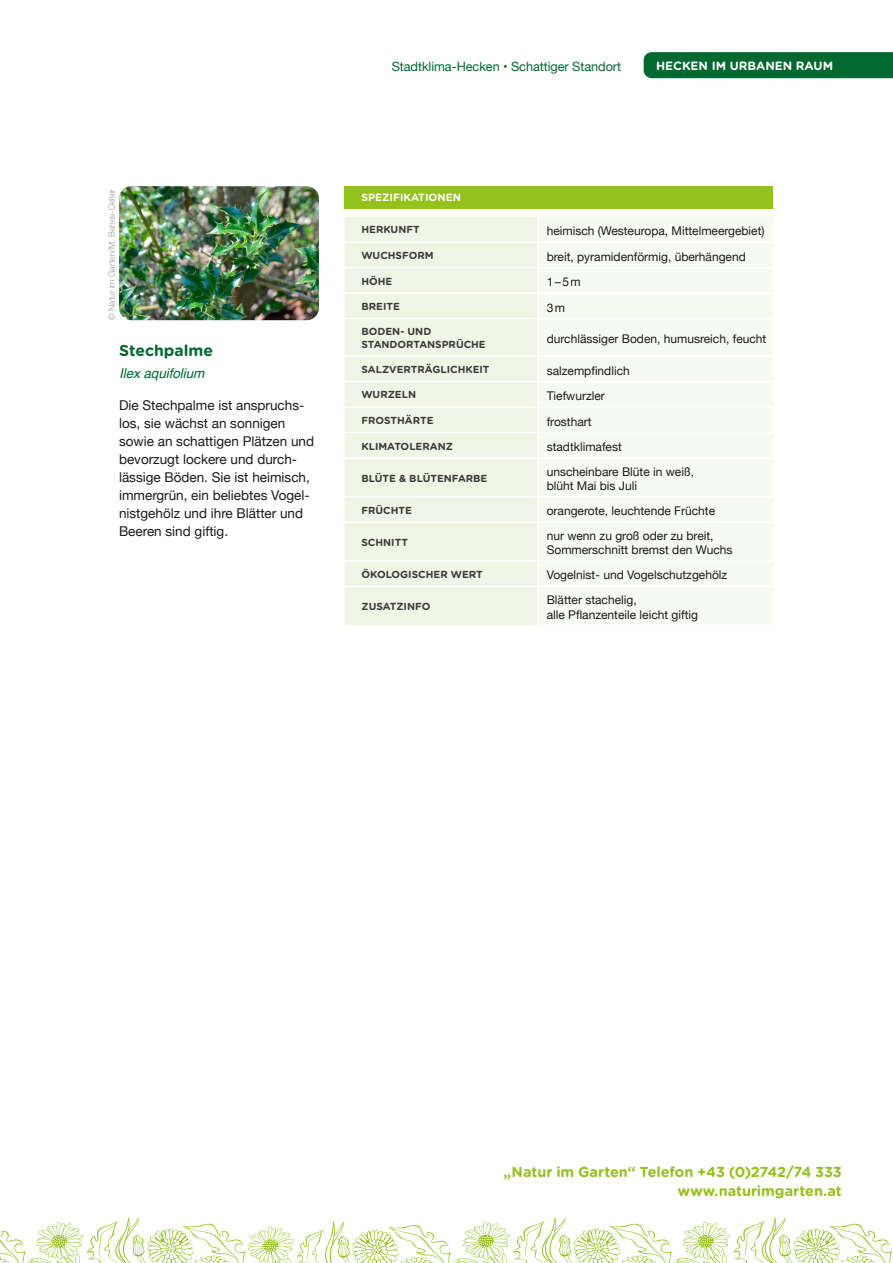
<style>
.page{position:relative;width:893px;height:1263px;background:#fff}
.page>*{position:absolute;margin:0;border:0;box-sizing:border-box;transform-origin:0 0}
.t1{font:700 15.75px "Gotham Rounded";color:#00692f}
.t2{font:700 14.4px/19.2px "Gotham Rounded";letter-spacing:-.005em;color:#94c11c;text-align:right}
.t3{font:13.5px/18px "Helvetica Neue";color:#1a1a18}
.t4{font:italic 13.5px "Helvetica";letter-spacing:-.005em;color:#00692f}
.t5{font:12.75px "Helvetica Neue";letter-spacing:-.005em;color:#00692f}
.t6{font:12px/14.4px "Helvetica Neue";color:#1a1a18}
.t7{font:700 12px "Gotham Rounded";color:#fff}
.t8{font:700 10.5px "Gotham Rounded";color:#fff}
.t9{font:700 10.2px/12.3px "Gotham Rounded";color:#3b3b3a}
.t10{font:300 8.7px "Helvetica Neue";letter-spacing:-.005em;color:#9c9d9d}
</style>
<div class="page">
<svg style="left:0;top:1217px;width:892px;height:46px"></svg>
<div style="left:644px;top:52px;width:249px;height:26px;background:#00692f"></div>
<img style="left:119px;top:186px;width:200px;height:134px">
<div style="left:344px;top:186px;width:429px;height:22px;background:#94c11c"></div>
<div style="left:344px;top:217px;width:193px;height:408px;background:#f0f5e5"></div>
<div style="left:539px;top:217px;width:234px;height:407px;background:#f7faf1"></div>
<svg style="left:773px;top:186px;width:1px;height:22px"></svg>
<hr style="left:344px;top:241px;width:194px;height:2px;background:#fff">
<hr style="left:538px;top:241px;width:235px;height:2px;background:#fff">
<hr style="left:344px;top:267px;width:194px;height:1px;background:#fff">
<hr style="left:538px;top:267px;width:235px;height:1px;background:#fff">
<hr style="left:344px;top:292px;width:194px;height:2px;background:#fff">
<hr style="left:538px;top:292px;width:235px;height:2px;background:#fff">
<hr style="left:344px;top:318px;width:194px;height:1px;background:#fff">
<hr style="left:538px;top:318px;width:235px;height:1px;background:#fff">
<hr style="left:344px;top:355px;width:194px;height:2px;background:#fff">
<hr style="left:538px;top:355px;width:235px;height:2px;background:#fff">
<hr style="left:344px;top:381px;width:194px;height:1px;background:#fff">
<hr style="left:538px;top:381px;width:235px;height:1px;background:#fff">
<hr style="left:344px;top:406px;width:194px;height:2px;background:#fff">
<hr style="left:538px;top:406px;width:235px;height:2px;background:#fff">
<hr style="left:344px;top:432px;width:194px;height:1px;background:#fff">
<hr style="left:538px;top:432px;width:235px;height:1px;background:#fff">
<hr style="left:344px;top:457px;width:194px;height:2px;background:#fff">
<hr style="left:538px;top:457px;width:235px;height:2px;background:#fff">
<hr style="left:344px;top:496px;width:194px;height:1px;background:#fff">
<hr style="left:538px;top:496px;width:235px;height:1px;background:#fff">
<hr style="left:344px;top:521px;width:194px;height:2px;background:#fff">
<hr style="left:538px;top:521px;width:235px;height:2px;background:#fff">
<hr style="left:344px;top:560px;width:194px;height:2px;background:#fff">
<hr style="left:538px;top:560px;width:235px;height:2px;background:#fff">
<hr style="left:344px;top:586px;width:194px;height:1px;background:#fff">
<hr style="left:538px;top:586px;width:235px;height:1px;background:#fff">
<p class="t5" style="left:392px;top:58px;width:231px">Stadtklima-Hecken • Schattiger Standort</p>
<p class="t7" style="left:656px;top:57px;width:179px">HECKEN IM URBANEN RAUM</p>
<p class="t10" style="left:105px;top:320px;width:132px;rotate:-90deg">© Natur im Garten/M. Benes-Oeller</p>
<p class="t8" style="left:361px;top:190px;width:101px">SPEZIFIKATIONEN</p>
<p class="t9" style="left:361px;top:223px;width:60px">HERKUNFT</p>
<p class="t6" style="left:547px;top:224px;width:219px">heimisch (Westeuropa, Mittelmeergebiet)</p>
<p class="t9" style="left:361px;top:249px;width:74px">WUCHSFORM</p>
<p class="t6" style="left:547px;top:250px;width:201px">breit, pyramidenförmig, überhängend</p>
<p class="t9" style="left:361px;top:274px;width:33px">HÖHE</p>
<p class="t6" style="left:547px;top:275px;width:36px">1–5m</p>
<p class="t9" style="left:361px;top:300px;width:40px">BREITE</p>
<p class="t6" style="left:547px;top:301px;width:20px">3m</p>
<p class="t9" style="left:361px;top:325px;width:126px">BODEN- UND<br>STANDORTANSPRÜCHE</p>
<p class="t6" style="left:547px;top:332px;width:221px">durchlässiger Boden, humusreich, feucht</p>
<p class="t9" style="left:361px;top:363px;width:130px">SALZVERTRÄGLICHKEIT</p>
<p class="t6" style="left:547px;top:364px;width:85px">salzempfindlich</p>
<p class="t9" style="left:361px;top:388px;width:56px">WURZELN</p>
<p class="t6" style="left:547px;top:389px;width:60px">Tiefwurzler</p>
<p class="t9" style="left:361px;top:414px;width:74px">FROSTHÄRTE</p>
<p class="t6" style="left:547px;top:415px;width:46px">frosthart</p>
<p class="t9" style="left:361px;top:439px;width:93px">KLIMATOLERANZ</p>
<p class="t6" style="left:547px;top:440px;width:77px">stadtklimafest</p>
<p class="t9" style="left:361px;top:471px;width:127px">BLÜTE &amp; BLÜTENFARBE</p>
<p class="t6" style="left:547px;top:465px;width:149px">unscheinbare Blüte in weiß, blüht Mai bis Juli</p>
<p class="t9" style="left:361px;top:503px;width:52px">FRÜCHTE</p>
<p class="t6" style="left:547px;top:504px;width:170px">orangerote, leuchtende Früchte</p>
<p class="t9" style="left:361px;top:535px;width:48px">SCHNITT</p>
<p class="t6" style="left:547px;top:529px;width:187px">nur wenn zu groß oder zu breit,<br>Sommerschnitt bremst den Wuchs</p>
<p class="t9" style="left:361px;top:567px;width:123px">ÖKOLOGISCHER WERT</p>
<p class="t6" style="left:547px;top:568px;width:182px">Vogelnist- und Vogelschutzgehölz</p>
<p class="t9" style="left:361px;top:599px;width:71px">ZUSATZINFO</p>
<p class="t6" style="left:547px;top:593px;width:153px">Blätter stachelig,<br>alle Pflanzenteile leicht giftig</p>
<h1 class="t1" style="left:119px;top:339px;width:96px">Stechpalme</h1>
<p class="t4" style="left:119px;top:363px;width:87px">Ilex aquifolium</p>
<p class="t3" style="left:119px;top:397px;width:197px">Die Stechpalme ist anspruchs&shy;los, sie wächst an sonnigen sowie an schattigen Plätzen und bevorzugt lockere und durch&shy;lässige Böden. Sie ist heimisch, immergrün, ein beliebtes Vogel&shy;nistgehölz und ihre Blätter und<br>Beeren sind giftig.</p>
<p class="t2" style="left:503px;top:1161px;width:340px">„Natur im Garten“ Telefon +43 (0)2742/74 333 www.naturimgarten.at</p>
</div>
